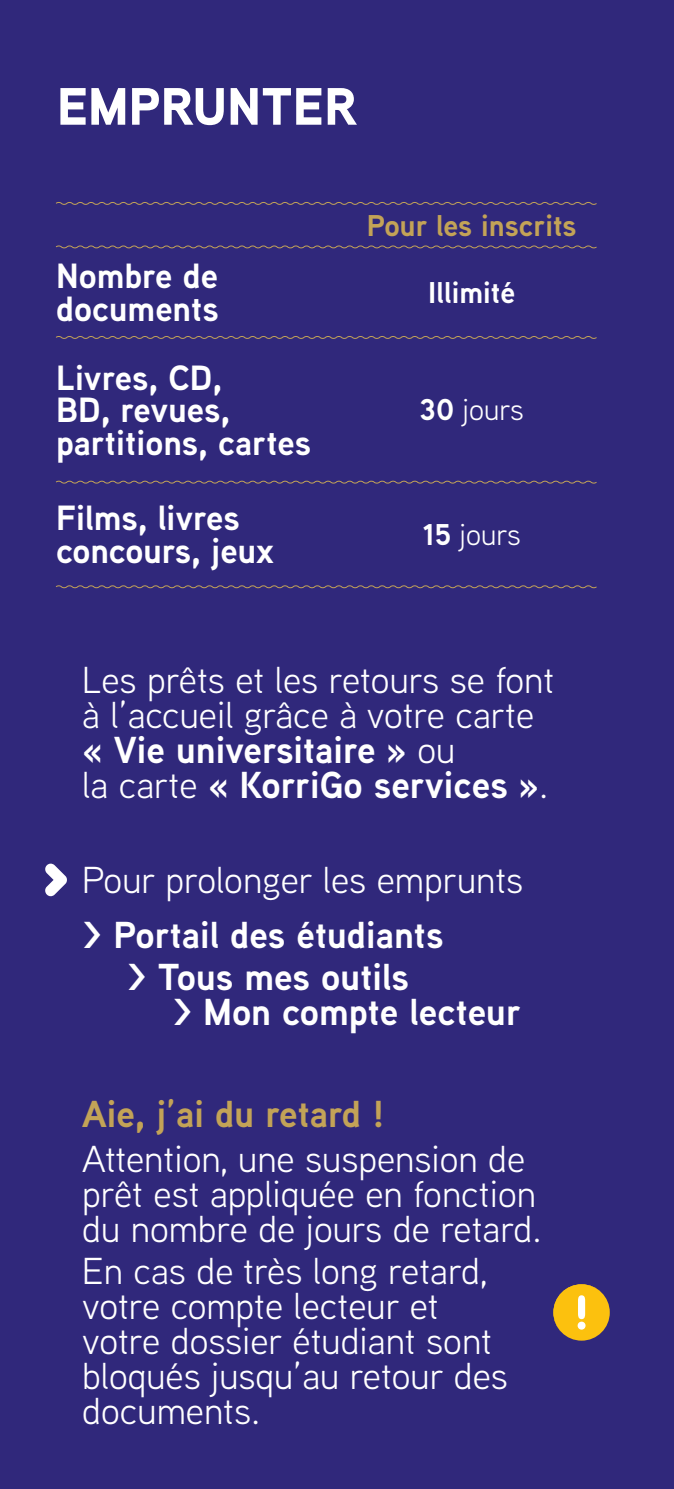
<style>
.page{position:relative;width:674px;height:1489px;background:#fff}
.page>*{position:absolute;margin:0;border:0;box-sizing:border-box;transform-origin:0 0}
.t1{font:900 52.5px "Aaux Next";color:#fff}
.t2{font:37.5px/35px "Aaux Next";color:#fff}
.t3{font:700 37.5px/42px "Aaux Next";color:#fff;text-align:center}
.t4{font:700 37.5px "Aaux Next";color:#c3a357}
.t5{font:700 35px/32.5px "Aaux Next";color:#fff}
.t6{font:700 30px "Aaux Next";color:#c3a357}
.t7{font:30px "Aaux Next";color:#fff}
.t8{font:700 30px "Aaux Next";color:#fff}
.s1{font-weight:700}
</style>
<div class="page">
<div style="left:0;top:0;width:673px;height:1488px;background:#30287b"></div>
<svg style="left:56px;top:202px;width:541px;height:3px"></svg>
<svg style="left:56px;top:245px;width:541px;height:4px"></svg>
<svg style="left:56px;top:336px;width:541px;height:3px"></svg>
<svg style="left:56px;top:480px;width:541px;height:4px"></svg>
<svg style="left:56px;top:585px;width:541px;height:4px"></svg>
<svg style="left:45px;top:863px;width:22px;height:33px"></svg>
<hr style="left:673px;top:0;width:1px;height:1488px;background:#81bdb3">
<div style="left:553px;top:1284px;width:56px;height:56px;background:#fcc10e;border-radius:50%"></div>
<svg style="left:553px;top:1284px;width:48px;height:48px"></svg>
<h1 class="t1" style="left:57px;top:69px;width:301px">EMPRUNTER</h1>
<p class="t5" style="left:56px;top:259px;width:164px">Nombre de documents</p>
<p class="t5" style="left:56px;top:360px;width:256px">Livres, CD,<br>BD, revues, partitions, cartes</p>
<p class="t5" style="left:56px;top:501px;width:219px">Films, livres concours, jeux</p>
<p class="t6" style="left:366px;top:204px;width:211px">Pour les inscrits</p>
<p class="t8" style="left:428px;top:271px;width:88px">Illimité</p>
<p class="t7" style="left:419px;top:389px;width:106px"><span class="s1">30</span> jours</p>
<p class="t7" style="left:422px;top:514px;width:99px"><span class="s1">15</span> jours</p>
<p class="t2" style="left:82px;top:660px;width:473px">Les prêts et les retours se font à l’accueil grâce à votre carte <span class="s1">« Vie universitaire »</span> ou<br>la carte <span class="s1">« KorriGo services »</span>.</p>
<p class="t2" style="left:82px;top:861px;width:442px">Pour prolonger les emprunts</p>
<p class="t3" style="left:82px;top:913px;width:362px">&gt; Portail des étudiants &gt; Tous mes outils</p>
<p class="t3" style="left:172px;top:990px;width:350px">&gt; Mon compte lecteur</p>
<p class="t4" style="left:82px;top:1087px;width:303px">Aie, j’ai du retard !</p>
<p class="t2" style="left:82px;top:1139px;width:460px">Attention, une suspension de prêt est appliquée en fonction du nombre de jours de retard.</p>
<p class="t2" style="left:82px;top:1251px;width:427px">En cas de très long retard, votre compte lecteur et votre dossier étudiant sont bloqués jusqu’au retour des documents.</p>
</div>
